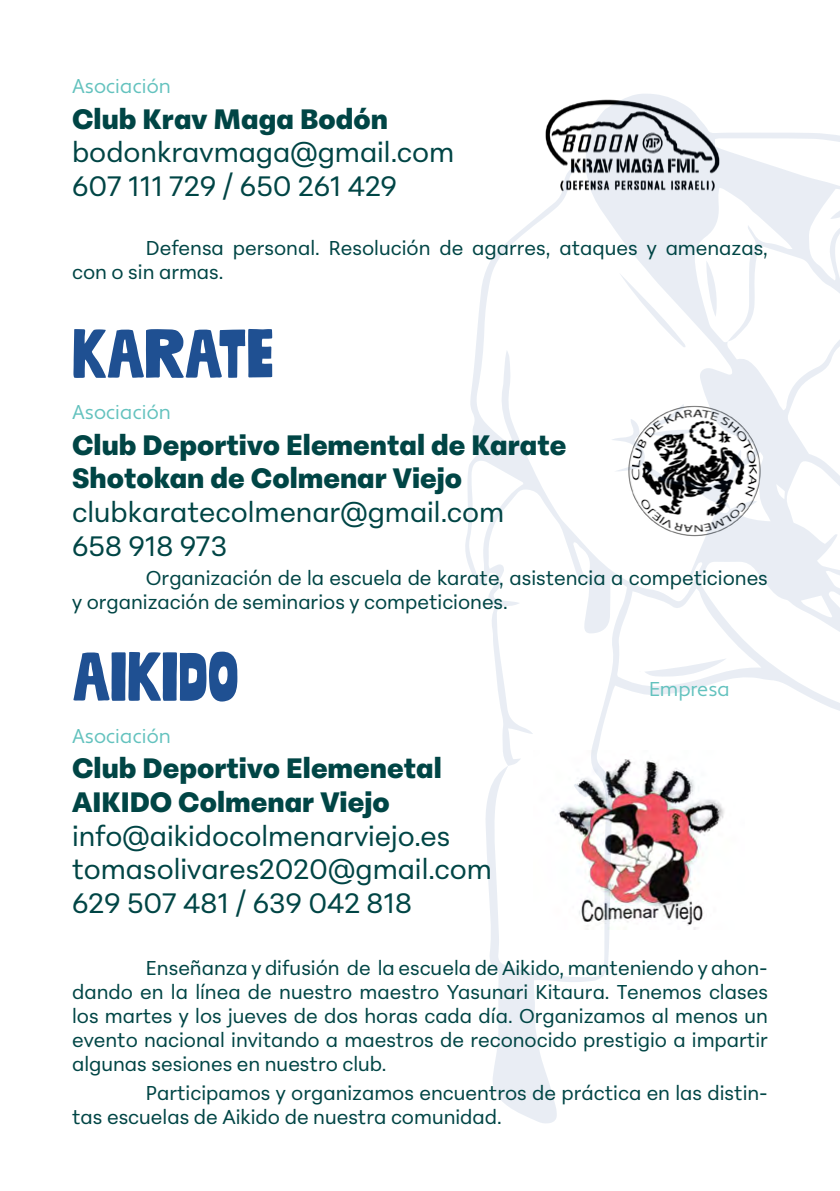
<style>
.page{position:relative;width:840px;height:1191px;background:#fff}
.page>*{position:absolute;margin:0;border:0;box-sizing:border-box;transform-origin:0 0}
.t1{font:900 66px "Mudstone Sans";color:#1f5092}
.t2{font:28px "Peridot PE Variable";color:#004545}
.t3{font:20px/24px "Peridot PE Variable";color:#004545}
.t4{font:20px "Apertura";color:#63c2be}
</style>
<div class="page">
<svg style="left:465px;top:94px;width:374px;height:1029px"></svg>
<svg style="left:618px;top:273px;width:67px;height:74px"></svg>
<svg style="left:685px;top:580px;width:3px;height:5px"></svg>
<svg style="left:610px;top:404px;width:88px;height:67px"></svg>
<svg style="left:564px;top:809px;width:27px;height:18px"></svg>
<svg style="left:573px;top:783px;width:20px;height:14px"></svg>
<svg style="left:639px;top:658px;width:87px;height:19px"></svg>
<svg style="left:705px;top:260px;width:13px;height:57px"></svg>
<p class="t4" style="left:72px;top:74px;width:100px">Asociación</p>
<p class="t2" style="left:72px;top:96px;width:317px">Club Krav Maga Bodón</p>
<p class="t2" style="left:72px;top:130px;width:383px">bodonkravmaga@gmail.com</p>
<p class="t2" style="left:72px;top:164px;width:326px">607 111 729 / 650 261 429</p>
<p class="t3" style="left:72px;top:234px;width:697px;text-indent:74px">Defensa personal. Resolución de agarres, ataques y amenazas, con o sin armas.</p>
<p class="t1" style="left:72px;top:311px;width:203px">KARATE</p>
<p class="t4" style="left:72px;top:400px;width:100px">Asociación</p>
<p class="t2" style="left:72px;top:422px;width:495px">Club Deportivo Elemental de Karate</p>
<p class="t2" style="left:72px;top:456px;width:391px">Shotokan de Colmenar Viejo</p>
<p class="t2" style="left:72px;top:489px;width:433px">clubkaratecolmenar@gmail.com</p>
<p class="t2" style="left:72px;top:523px;width:156px">658 918 973</p>
<p class="t3" style="left:72px;top:564px;width:697px;text-indent:74px">Organización de la escuela de karate, asistencia a competiciones y organización de seminarios y competiciones.</p>
<p class="t1" style="left:72px;top:634px;width:168px">AIKIDo</p>
<p class="t4" style="left:72px;top:724px;width:100px">Asociación</p>
<p class="t2" style="left:72px;top:746px;width:371px">Club Deportivo Elemenetal</p>
<p class="t2" style="left:72px;top:779px;width:319px">AIKIDO Colmenar Viejo</p>
<p class="t2" style="left:72px;top:813px;width:379px">info@aikidocolmenarviejo.es</p>
<p class="t2" style="left:72px;top:846px;width:421px">tomasolivares2020@gmail.com</p>
<p class="t2" style="left:72px;top:880px;width:341px">629 507 481 / 639 042 818</p>
<p class="t4" style="left:648px;top:677px;width:82px">Empresa</p>
<p class="t3" style="left:72px;top:953px;width:697px;text-align:justify;text-indent:74px">Enseñanza y difusión de la escuela de Aikido, manteniendo y ahon&shy;dando en la línea de nuestro maestro Yasunari Kitaura. Tenemos clases los martes y los jueves de dos horas cada día. Organizamos al menos un evento nacional invitando a maestros de reconocido prestigio a impartir algunas sesiones en nuestro club.</p>
<p class="t3" style="left:72px;top:1079px;width:697px;text-indent:74px">Participamos y organizamos encuentros de práctica en las distin&shy;tas escuelas de Aikido de nuestra comunidad.</p>
</div>
